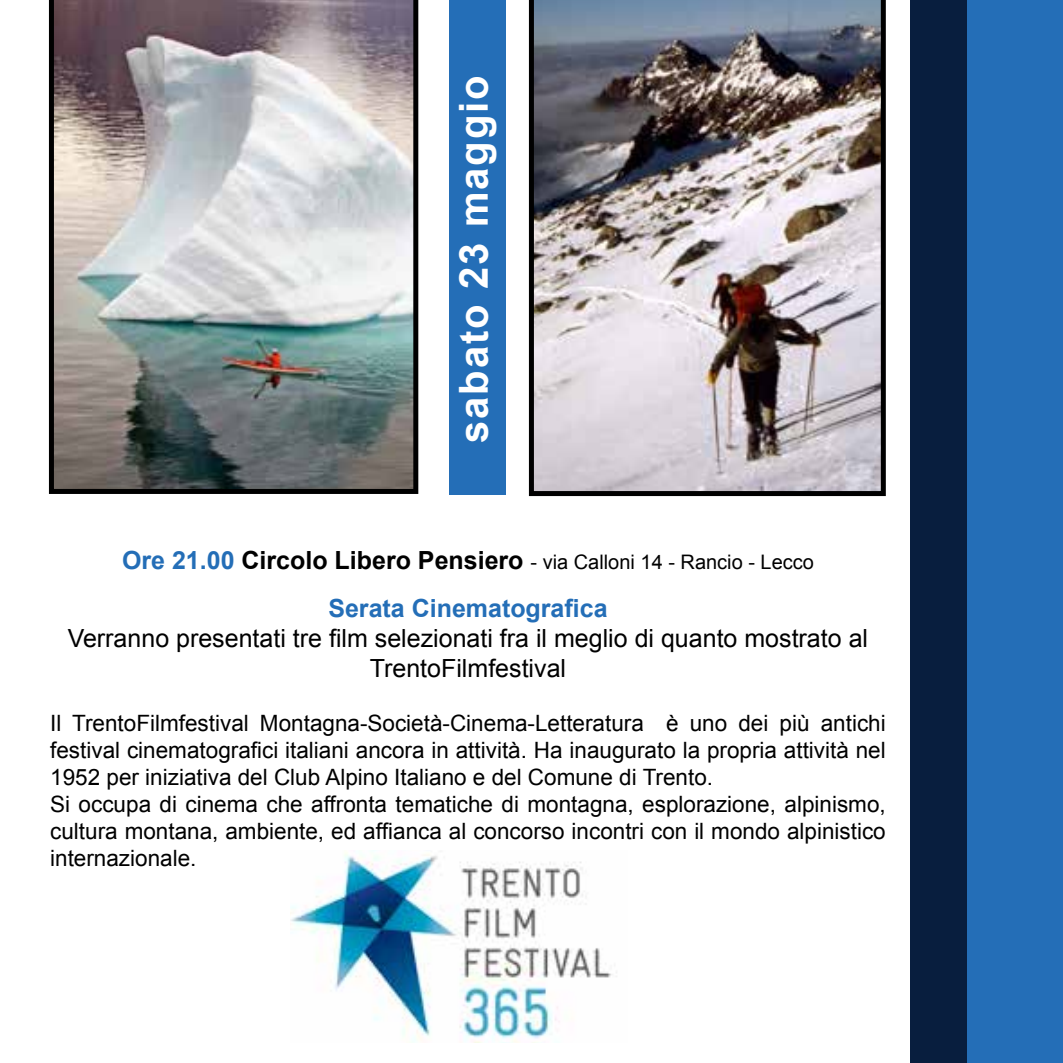
<style>
.page{position:relative;width:1063px;height:1063px;background:#fff}
.page>*{position:absolute;margin:0;border:0;box-sizing:border-box;transform-origin:0 0}
.t1{font:700 40px "Arial";letter-spacing:.05em;color:#fff}
.t2{font:25px/30px "Arial";color:#000;text-align:center}
.t3{font:700 25px "Arial";color:#246eb7}
.t4{font:22.5px/27px "Arial";color:#000}
.t5{font:20px "Arial";color:#000}
.s1{font-weight:700;font-size:25px;color:#246eb7}
.s2{font-weight:700;font-size:25px}
</style>
<div class="page">
<div style="left:911px;top:0;width:58px;height:1063px;background:#081e3e"></div>
<div style="left:967px;top:0;width:96px;height:1063px;background:#246eb7"></div>
<div style="left:449px;top:0;width:57px;height:495px;background:#246eb7"></div>
<img style="left:49px;top:0;width:369px;height:494px">
<img style="left:529px;top:0;width:357px;height:496px">
<img style="left:290px;top:850px;width:327px;height:193px">
<h1 class="t1" style="left:447px;top:443px;width:369px;rotate:-90deg">sabato 23 maggio</h1>
<p class="t5" style="left:122px;top:549px;width:693px"><span class="s1">Ore 21.00</span> <span class="s2">Circolo Libero Pensiero</span> - via Calloni 14 - Rancio - Lecco</p>
<p class="t3" style="left:328px;top:592px;width:281px">Serata Cinematografica</p>
<p class="t2" style="left:68px;top:624px;width:802px">Verranno presentati tre film selezionati fra il meglio di quanto mostrato al<br>TrentoFilmfestival</p>
<p class="t4" style="left:50px;top:710px;width:837px">Il TrentoFilmfestival Montagna-Società-Cinema-Letteratura è uno dei più antichi festival cinematografici italiani ancora in attività. Ha inaugurato la propria attività nel 1952 per iniziativa del Club Alpino Italiano e del Comune di Trento.<br>Si occupa di cinema che affronta tematiche di montagna, esplorazione, alpinismo, cultura montana, ambiente, ed affianca al concorso incontri con il mondo alpinistico internazionale.</p>
</div>
